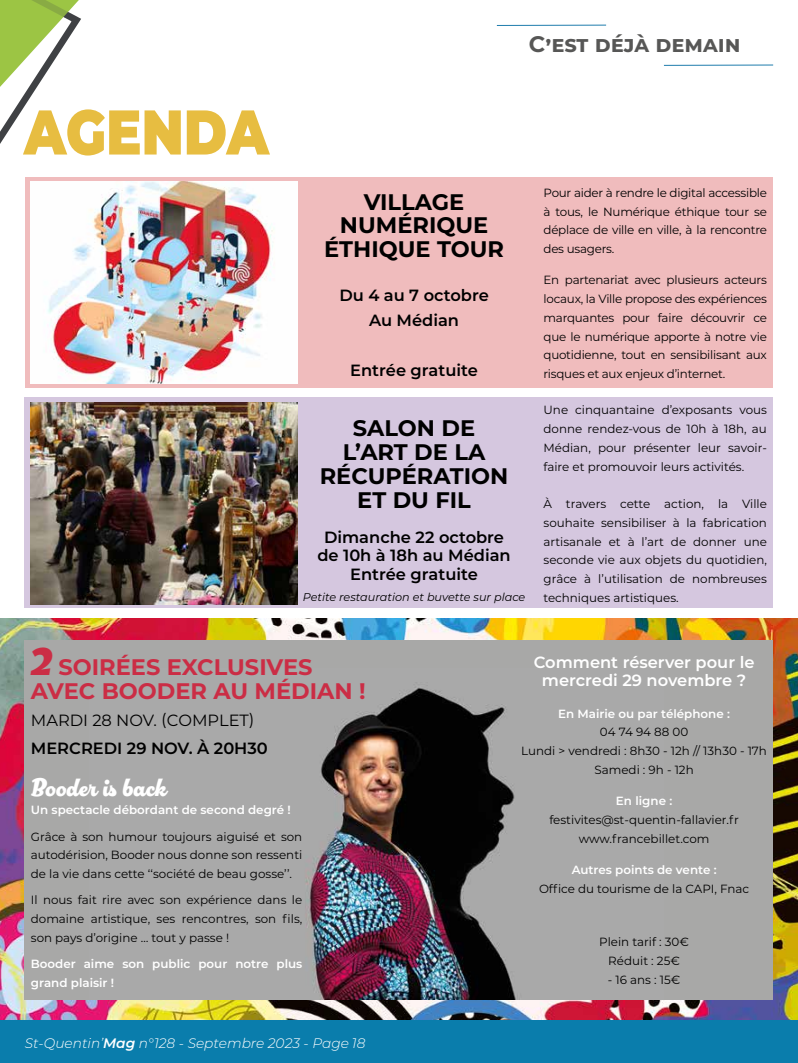
<style>
.page{position:relative;width:798px;height:1063px;background:#fff}
.page>*{position:absolute;margin:0;border:0;box-sizing:border-box;transform-origin:0 0}
.t1{font:900 63px "Montserrat";color:#e7bd41;scale:.83 1}
.t2{font:700 22.5px/23.8px "Montserrat";color:#000;text-align:center}
.t3{font:700 22.5px/23.8px "Montserrat";color:#cb2d45}
.t4{font:700 22.5px "Montserrat";color:#575756}
.t5{font:22.5px "Chill Script";color:#fff}
.t6{font:600 16.25px/18.8px "Montserrat";color:#000;text-align:center}
.t7{font:600 16.25px/18.8px "Montserrat";color:#fff;text-align:center}
.t8{font:16.25px "Montserrat";color:#000}
.t9{font:italic 300 13.75px "Montserrat";color:#fff}
.t10{font:11.88px/18.8px "Montserrat";color:#000;text-align:justify}
.t11{font:600 11.88px/18.8px "Montserrat";color:#fff}
.t12{font:italic 11.25px "Montserrat";color:#000}
.s1{font-family:"Chill Script";font-weight:400;font-size:38.75px}
.s2{font-weight:600}
</style>
<div class="page">
<div style="left:0;top:1020px;width:797px;height:43px;background:#0a7dac"></div>
<svg style="left:0;top:0;width:81px;height:144px"></svg>
<img style="left:0;top:618px;width:797px;height:402px">
<div style="left:25px;top:397px;width:747px;height:211px;background:#d5c7df"></div>
<hr style="left:496px;top:25px;width:110px;height:1px;background:#1e7cac">
<hr style="left:663px;top:65px;width:109px;height:1px;background:#1e7cac">
<div style="left:25px;top:177px;width:747px;height:211px;background:#f0bcbd"></div>
<img style="left:31px;top:182px;width:267px;height:202px">
<img style="left:31px;top:402px;width:267px;height:202px">
<div style="left:25px;top:640px;width:747px;height:359px;background:#a8a8a7"></div>
<img style="left:306px;top:688px;width:210px;height:311px">
<h1 class="t1" style="left:24px;top:85px;width:297px">AGENDA</h1>
<h2 class="t4" style="left:528px;top:28px;width:213px">C’est déjà demain</h2>
<h2 class="t2" style="left:324px;top:189px;width:181px">VILLAGE<br>NUMÉRIQUE<br>ÉTHIQUE TOUR</h2>
<h3 class="t6" style="left:339px;top:282px;width:151px;line-height:25px">Du 4 au 7 octobre<br>Au Médian</h3>
<h3 class="t6" style="left:350px;top:360px;width:129px">Entrée gratuite</h3>
<p class="t10" style="left:543px;top:183px;width:225px">Pour aider à rendre le digital accessible à tous, le Numérique éthique tour se déplace de ville en ville, à la rencontre des usagers.</p>
<p class="t10" style="left:543px;top:270px;width:225px">En partenariat avec plusieurs acteurs locaux, la Ville propose des expériences marquantes pour faire découvrir ce que le numérique apporte à notre vie quotidienne, tout en sensibilisant aux risques et aux enjeux d’internet.</p>
<h2 class="t2" style="left:319px;top:415px;width:190px">SALON DE<br>L’ART DE LA<br>RÉCUPÉRATION<br>ET DU FIL</h2>
<h3 class="t6" style="left:317px;top:527px;width:195px">Dimanche 22 octobre de 10h à 18h au Médian<br>Entrée gratuite</h3>
<p class="t12" style="left:302px;top:589px;width:224px">Petite restauration et buvette sur place</p>
<p class="t10" style="left:543px;top:400px;width:225px">Une cinquantaine d’exposants vous donne rendez-vous de 10h à 18h, au Médian, pour présenter leur savoir&shy;faire et promouvoir leurs activités.</p>
<p class="t10" style="left:543px;top:494px;width:225px">À travers cette action, la Ville souhaite sensibiliser à la fabrication artisanale et à l’art de donner une seconde vie aux objets du quotidien, grâce à l’utilisation de nombreuses techniques artistiques.</p>
<h2 class="t3" style="left:31px;top:654px;width:336px"><span class="s1">2</span> SOIRÉES EXCLUSIVES<br>AVEC BOODER AU MÉDIAN !</h2>
<h3 class="t8" style="left:31px;top:709px;width:225px">MARDI 28 NOV. (COMPLET)</h3>
<h3 class="t6" style="left:31px;top:738px;width:238px">MERCREDI 29 NOV. À 20H30</h3>
<h2 class="t5" style="left:31px;top:771px;width:137px">Booder is back</h2>
<p class="t11" style="left:31px;top:800px;width:261px">Un spectacle débordant de second degré !</p>
<p class="t10" style="left:31px;top:827px;width:273px">Grâce à son humour toujours aiguisé et son autodérision, Booder nous donne son ressenti de la vie dans cette ‘‘société de beau gosse’’.</p>
<p class="t10" style="left:31px;top:890px;width:273px">Il nous fait rire avec son expérience dans le domaine artistique, ses rencontres, son fils, son pays d’origine … tout y passe !</p>
<p class="t11" style="left:31px;top:954px;width:273px">Booder aime son public pour notre plus grand plaisir !</p>
<p class="t9" style="left:25px;top:1034px;width:342px">St-Quentin’<span class="s2">Mag</span> n°128 - Septembre 2023 - Page 18</p>
<h3 class="t7" style="left:533px;top:652px;width:222px">Comment réserver pour le mercredi 29 novembre ?</h3>
<p class="t11" style="left:558px;top:704px;width:173px">En Mairie ou par téléphone :</p>
<p class="t10" style="left:521px;top:722px;width:247px;text-align:center">04 74 94 88 00<br>Lundi &gt; vendredi : 8h30 - 12h // 13h30 - 17h<br>Samedi : 9h - 12h</p>
<p class="t11" style="left:615px;top:791px;width:58px">En ligne :</p>
<p class="t10" style="left:549px;top:810px;width:191px;text-align:center">festivites@st-quentin-fallavier.fr www.francebillet.com</p>
<p class="t11" style="left:571px;top:860px;width:146px">Autres points de vente :</p>
<p class="t10" style="left:538px;top:879px;width:212px">Office du tourisme de la CAPI, Fnac</p>
<p class="t10" style="left:599px;top:932px;width:91px;text-align:center">Plein tarif : 30€<br>Réduit : 25€</p>
<p class="t10" style="left:607px;top:970px;width:74px">- 16 ans : 15€</p>
</div>
